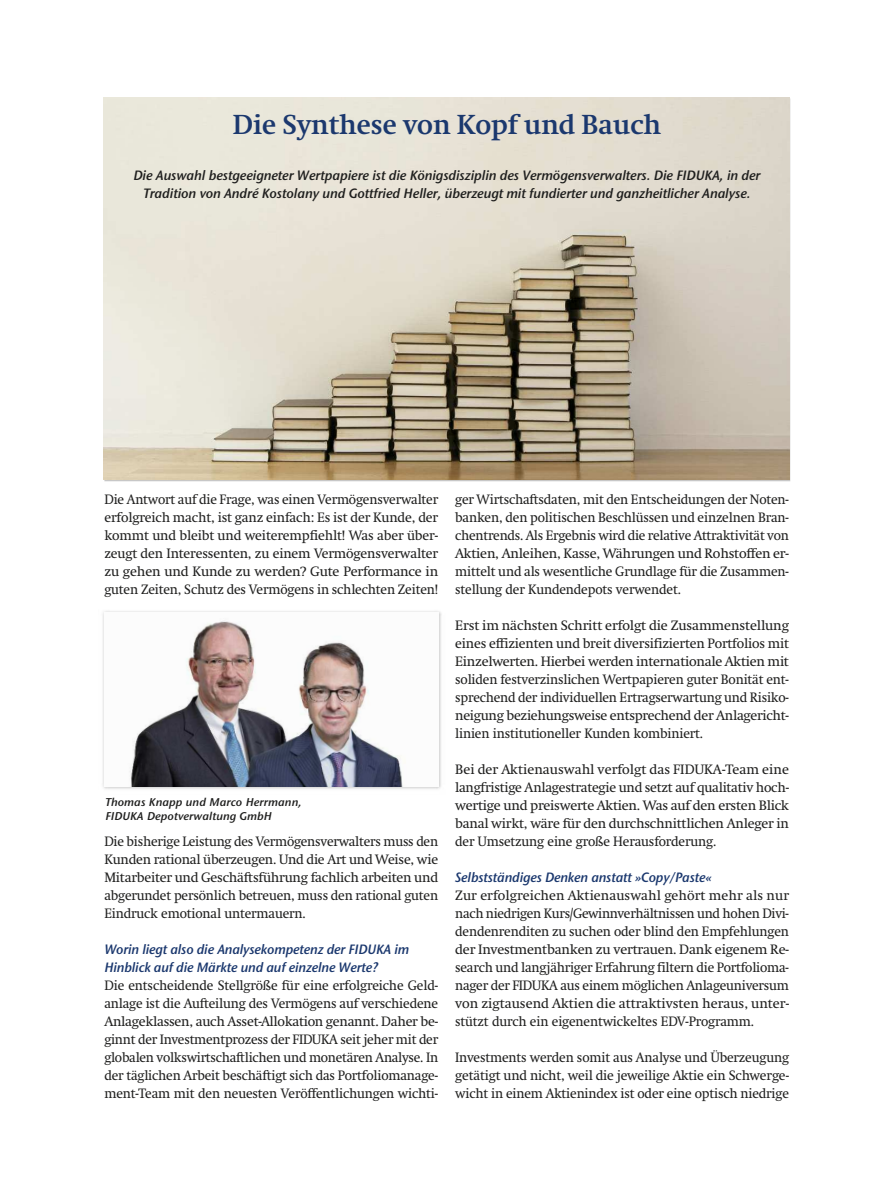
<style>
.page{position:relative;width:893px;height:1191px;background:#fff}
.page>*{position:absolute;margin:0;border:0;box-sizing:border-box;transform-origin:0 0}
.t1{font:700 27px "Swift";color:#1b386e}
.t2{font:13.5px/18px "Swift";letter-spacing:-.01em;color:#1f1f1e;text-align:justify}
.t3{font:13.5px/18px "Stone Sans Sem ITCTT Semi Ita";letter-spacing:-.01em;color:#1f1f1e;text-align:center}
.t4{font:13.5px/18px "Stone Sans Sem ITCTT Semi Ita";letter-spacing:-.01em;color:#1b386e}
.t5{font:11.25px/13.5px "Stone Sans Sem ITCTT Semi Ita";letter-spacing:.005em;color:#1f1f1e}
</style>
<div class="page">
<img style="left:104px;top:98px;width:685px;height:382px">
<img style="left:102px;top:611px;width:340px;height:178px">
<img style="left:104px;top:612px;width:334px;height:175px">
<h1 class="t1" style="left:233px;top:114px;width:430px">Die Synthese von Kopf und Bauch</h1>
<p class="t3" style="left:133px;top:166px;width:629px">Die Auswahl bestgeeigneter Wertpapiere ist die Königsdisziplin des Vermögensverwalters. Die FIDUKA, in der<br>Tradition von André Kostolany und Gottfried Heller, überzeugt mit fundierter und ganzheitlicher Analyse.</p>
<p class="t2" style="left:104px;top:492px;width:335px">Die Antwort auf die Frage, was einen Vermögensverwalter erfolgreich macht, ist ganz einfach: Es ist der Kunde, der kommt und bleibt und weiterempfiehlt! Was aber über&shy;zeugt den Interessenten, zu einem Vermögensverwalter zu gehen und Kunde zu werden? Gute Performance in guten Zeiten, Schutz des Vermögens in schlechten Zeiten!</p>
<p class="t5" style="left:105px;top:795px;width:198px">Thomas Knapp und Marco Herrmann,<br>FIDUKA Depotverwaltung GmbH</p>
<p class="t2" style="left:104px;top:834px;width:335px">Die bisherige Leistung des Vermögensverwalters muss den Kunden rational überzeugen. Und die Art und Weise, wie Mitarbeiter und Geschäftsführung fachlich arbeiten und abgerundet persönlich betreuen, muss den rational guten Eindruck emotional untermauern.</p>
<p class="t4" style="left:104px;top:940px;width:306px">Worin liegt also die Analysekompetenz der FIDUKA im<br>Hinblick auf die Märkte und auf einzelne Werte?</p>
<p class="t2" style="left:104px;top:978px;width:335px">Die entscheidende Stellgröße für eine erfolgreiche Geld&shy;anlage ist die Aufteilung des Vermögens auf verschiedene Anlageklassen, auch Asset-Allokation genannt. Daher be&shy;ginnt der Investmentprozess der FIDUKA seit jeher mit der globalen volkswirtschaftlichen und monetären Analyse. In der täglichen Arbeit beschäftigt sich das Portfoliomanage&shy;ment-Team mit den neuesten Veröffentlichungen wichti-</p>
<p class="t2" style="left:455px;top:492px;width:335px">ger Wirtschaftsdaten, mit den Entscheidungen der Noten&shy;banken, den politischen Beschlüssen und einzelnen Bran&shy;chentrends. Als Ergebnis wird die relative Attraktivität von Aktien, Anleihen, Kasse, Währungen und Rohstoffen er&shy;mittelt und als wesentliche Grundlage für die Zusammen&shy;stellung der Kundendepots verwendet.</p>
<p class="t2" style="left:455px;top:618px;width:335px">Erst im nächsten Schritt erfolgt die Zusammenstellung eines effizienten und breit diversifizierten Portfolios mit Einzelwerten. Hierbei werden internationale Aktien mit soliden festverzinslichen Wertpapieren guter Bonität ent&shy;sprechend der individuellen Ertragserwartung und Risiko&shy;neigung beziehungsweise entsprechend der Anlagericht&shy;linien institutioneller Kunden kombiniert.</p>
<p class="t2" style="left:455px;top:762px;width:335px">Bei der Aktienauswahl verfolgt das FIDUKA-Team eine langfristige Anlagestrategie und setzt auf qualitativ hoch&shy;wertige und preiswerte Aktien. Was auf den ersten Blick banal wirkt, wäre für den durchschnittlichen Anleger in der Umsetzung eine große Herausforderung.</p>
<p class="t4" style="left:455px;top:868px;width:258px">Selbstständiges Denken anstatt »Copy/Paste«</p>
<p class="t2" style="left:455px;top:888px;width:335px">Zur erfolgreichen Aktienauswahl gehört mehr als nur nach niedrigen Kurs/Gewinnverhältnissen und hohen Divi&shy;dendenrenditen zu suchen oder blind den Empfehlungen der Investmentbanken zu vertrauen. Dank eigenem Re&shy;search und langjähriger Erfahrung filtern die Portfolioma&shy;nager der FIDUKA aus einem möglichen Anlageuniversum von zigtausend Aktien die attraktivsten heraus, unter&shy;stützt durch ein eigenentwickeltes EDV-Programm.</p>
<p class="t2" style="left:455px;top:1050px;width:335px">Investments werden somit aus Analyse und Überzeugung getätigt und nicht, weil die jeweilige Aktie ein Schwerge&shy;wicht in einem Aktienindex ist oder eine optisch niedrige</p>
</div>
